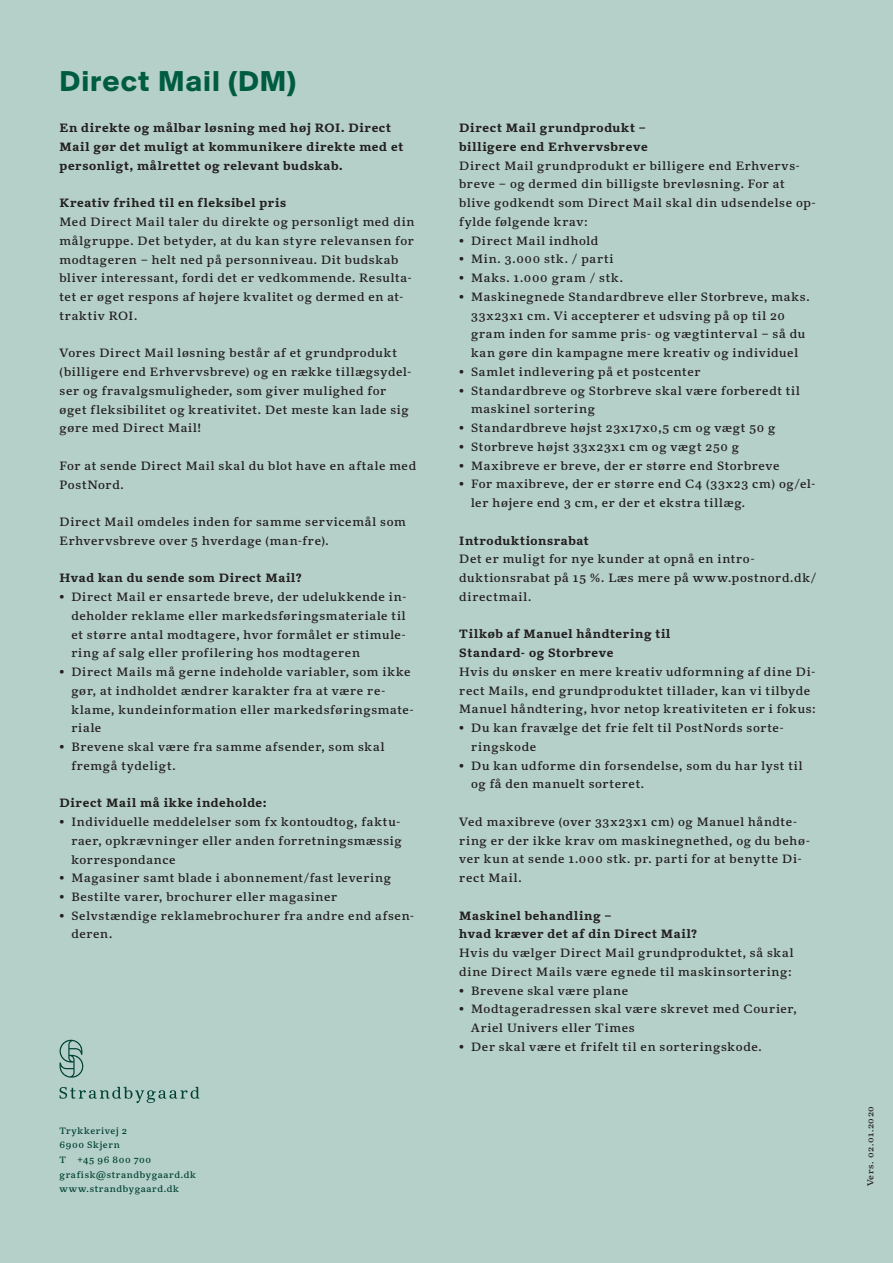
<style>
.page{position:relative;width:893px;height:1263px;background:#b5d0c8}
.page>*{position:absolute;margin:0;border:0;box-sizing:border-box;transform-origin:0 0}
.t1{font:700 30px "Suisse BP Intl";letter-spacing:.04em;color:#005c40}
.t2{font:12px/18.8px "Kunstuff";letter-spacing:.06em;color:#231f20}
.t3{font:700 12px/18.8px "Kunstuff";letter-spacing:.06em;color:#231f20}
.t4{font:9.15px/14.5px "Kunstuff";letter-spacing:.07em;color:#004132}
.t5{font:8.55px "Kunstuff";letter-spacing:.06em;color:#231f20;scale:1.05 1}
</style>
<div class="page">
<svg style="left:60px;top:1087px;width:139px;height:16px"></svg>
<svg style="left:60px;top:1040px;width:23px;height:37px"></svg>
<h1 class="t1" style="left:60px;top:63px;width:238px">Direct Mail (DM)</h1>
<p class="t3" style="left:60px;top:119px;width:345px">En direkte og målbar løsning med høj ROI. Direct<br>Mail gør det muligt at kommunikere direkte med et personligt, målrettet og relevant budskab.</p>
<p class="t3" style="left:60px;top:194px;width:228px">Kreativ frihed til en fleksibel pris</p>
<p class="t2" style="left:60px;top:213px;width:356px">Med Direct Mail taler du direkte og personligt med din målgruppe. Det betyder, at du kan styre relevansen for modtageren – helt ned på personniveau. Dit budskab bliver interessant, fordi det er vedkommende. Resulta&shy;tet er øget respons af højere kvalitet og dermed en at&shy;traktiv ROI.</p>
<p class="t2" style="left:60px;top:344px;width:354px">Vores Direct Mail løsning består af et grundprodukt (billigere end Erhvervsbreve) og en række tillægsydel&shy;ser og fravalgsmuligheder, som giver mulighed for øget fleksibilitet og kreativitet. Det meste kan lade sig gøre med Direct Mail!</p>
<p class="t2" style="left:60px;top:456px;width:358px">For at sende Direct Mail skal du blot have en aftale med<br>PostNord.</p>
<p class="t2" style="left:60px;top:513px;width:348px">Direct Mail omdeles inden for samme servicemål som<br>Erhvervsbreve over 5 hverdage (man-fre).</p>
<p class="t3" style="left:60px;top:569px;width:244px">Hvad kan du sende som Direct Mail?</p>
<p class="t2" style="left:71px;top:587px;width:337px;text-align:justify;text-indent:-12px">• Direct Mail er ensartede breve, der udelukkende in&shy;deholder reklame eller markedsføringsmateriale til et større antal modtagere, hvor formålet er stimule&shy;ring af salg eller profilering hos modtageren</p>
<p class="t2" style="left:71px;top:662px;width:344px;text-indent:-12px">• Direct Mails må gerne indeholde variabler, som ikke gør, at indholdet ændrer karakter fra at være re&shy;klame, kundeinformation eller markedsføringsmate&shy;riale</p>
<p class="t2" style="left:71px;top:737px;width:315px;text-indent:-12px">• Brevene skal være fra samme afsender, som skal fremgå tydeligt.</p>
<p class="t3" style="left:60px;top:794px;width:209px">Direct Mail må ikke indeholde:</p>
<p class="t2" style="left:71px;top:812px;width:332px;text-align:justify;text-indent:-12px">• Individuelle meddelelser som fx kontoudtog, faktu&shy;raer, opkrævninger eller anden forretningsmæssig korrespondance</p>
<p class="t2" style="left:60px;top:869px;width:333px">• Magasiner samt blade i abonnement/fast levering</p>
<p class="t2" style="left:60px;top:887px;width:279px">• Bestilte varer, brochurer eller magasiner</p>
<p class="t2" style="left:71px;top:906px;width:344px;text-indent:-12px">• Selvstændige reklamebrochurer fra andre end afsen&shy;deren.</p>
<p class="t4" style="left:60px;top:1123px;width:69px">Trykkerivej 2<br>6900 Skjern<br>T</p>
<p class="t4" style="left:60px;top:1152px;width:138px;text-indent:18px">+45 96 800 700 grafisk@strandbygaard.dk www.strandbygaard.dk</p>
<p class="t3" style="left:459px;top:119px;width:190px">Direct Mail grundprodukt – billigere end Erhvervsbreve</p>
<p class="t2" style="left:459px;top:156px;width:358px">Direct Mail grundprodukt er billigere end Erhvervs&shy;breve – og dermed din billigste brevløsning. For at blive godkendt som Direct Mail skal din udsendelse op&shy;fylde følgende krav:</p>
<p class="t2" style="left:459px;top:231px;width:140px">• Direct Mail indhold</p>
<p class="t2" style="left:459px;top:250px;width:156px">• Min. 3.000 stk. / parti</p>
<p class="t2" style="left:459px;top:269px;width:165px">• Maks. 1.000 gram / stk.</p>
<p class="t2" style="left:471px;top:287px;width:340px;text-indent:-12px">• Maskinegnede Standardbreve eller Storbreve, maks.<br>33x23x1 cm. Vi accepterer et udsving på op til 20 gram inden for samme pris- og vægtinterval – så du kan gøre din kampagne mere kreativ og individuel</p>
<p class="t2" style="left:459px;top:362px;width:243px">• Samlet indlevering på et postcenter</p>
<p class="t2" style="left:471px;top:381px;width:330px;text-indent:-12px">• Standardbreve og Storbreve skal være forberedt til maskinel sortering</p>
<p class="t2" style="left:459px;top:419px;width:318px">• Standardbreve højst 23x17x0,5 cm og vægt 50 g</p>
<p class="t2" style="left:459px;top:437px;width:281px">• Storbreve højst 33x23x1 cm og vægt 250 g</p>
<p class="t2" style="left:459px;top:456px;width:322px">• Maxibreve er breve, der er større end Storbreve</p>
<p class="t2" style="left:471px;top:475px;width:346px;text-indent:-12px">• For maxibreve, der er større end C4 (33x23 cm) og/el&shy;ler højere end 3 cm, er der et ekstra tillæg.</p>
<p class="t3" style="left:459px;top:531px;width:131px">Introduktionsrabat</p>
<p class="t2" style="left:459px;top:550px;width:359px">Det er muligt for nye kunder at opnå en intro&shy;duktionsrabat på 15 %. Læs mere på www.postnord.dk/ directmail.</p>
<p class="t3" style="left:459px;top:625px;width:213px">Tilkøb af Manuel håndtering til<br>Standard- og Storbreve</p>
<p class="t2" style="left:459px;top:662px;width:358px">Hvis du ønsker en mere kreativ udformning af dine Di&shy;rect Mails, end grundproduktet tillader, kan vi tilbyde<br>Manuel håndtering, hvor netop kreativiteten er i fokus:</p>
<p class="t2" style="left:471px;top:718px;width:314px;text-indent:-12px">• Du kan fravælge det frie felt til PostNords sorte&shy;ringskode</p>
<p class="t2" style="left:471px;top:756px;width:333px;text-indent:-12px">• Du kan udforme din forsendelse, som du har lyst til og få den manuelt sorteret.</p>
<p class="t2" style="left:459px;top:812px;width:352px">Ved maxibreve (over 33x23x1 cm) og Manuel håndte&shy;ring er der ikke krav om maskinegnethed, og du behø&shy;ver kun at sende 1.000 stk. pr. parti for at benytte Di&shy;rect Mail.</p>
<p class="t3" style="left:459px;top:906px;width:240px">Maskinel behandling –<br>hvad kræver det af din Direct Mail?</p>
<p class="t2" style="left:459px;top:943px;width:336px">Hvis du vælger Direct Mail grundproduktet, så skal dine Direct Mails være egnede til maskinsortering:</p>
<p class="t2" style="left:459px;top:981px;width:170px">• Brevene skal være plane</p>
<p class="t2" style="left:471px;top:1000px;width:327px;text-indent:-12px">• Modtageradressen skal være skrevet med Courier,<br>Ariel Univers eller Times</p>
<p class="t2" style="left:459px;top:1037px;width:304px">• Der skal være et frifelt til en sorteringskode.</p>
<p class="t5" style="left:865px;top:1186px;width:78px;rotate:-90deg">Vers. 02.01.2020</p>
</div>
